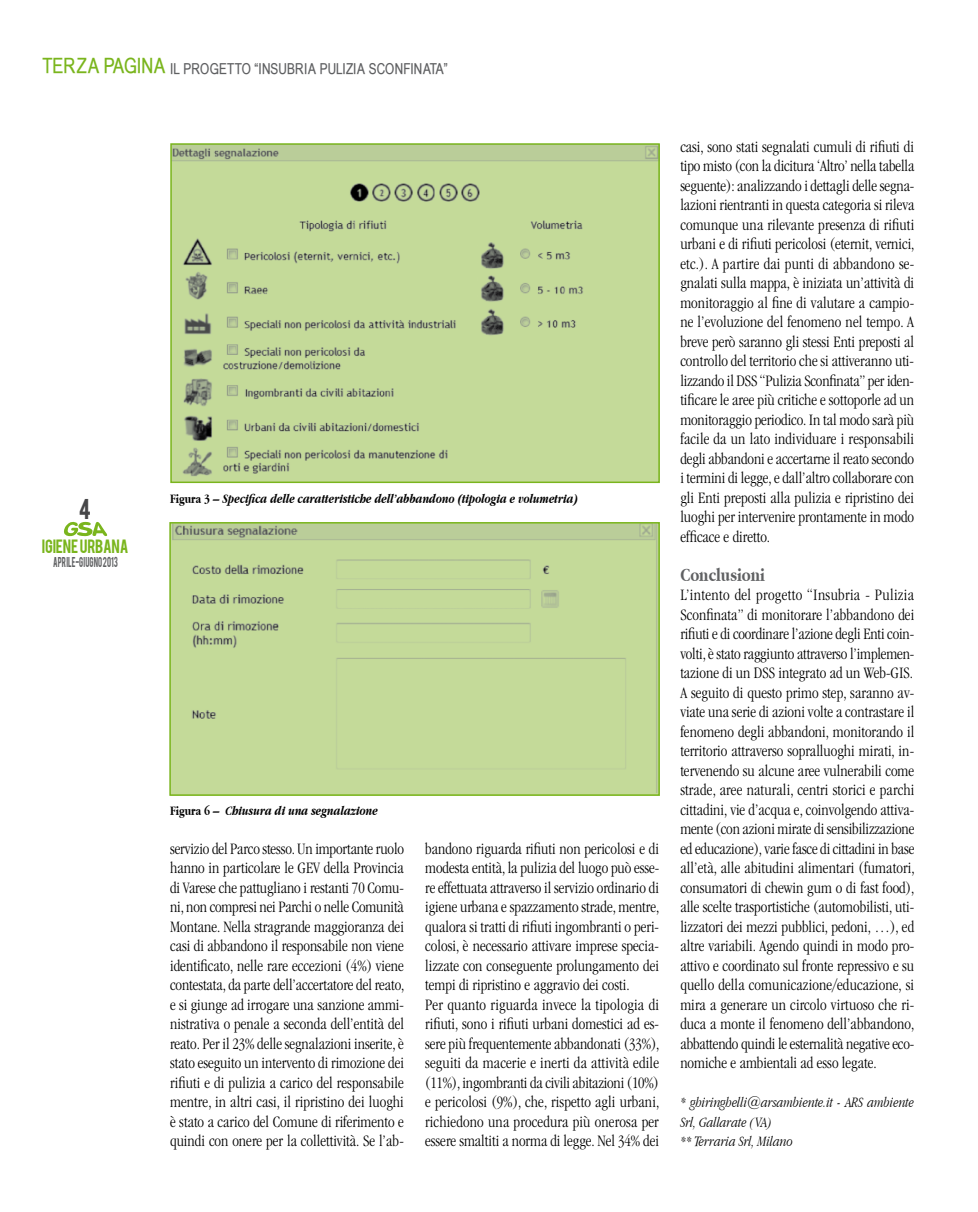
<style>
.page{position:relative;width:978px;height:1212px;background:#fff}
.page>*{position:absolute;margin:0;border:0;box-sizing:border-box;transform-origin:0 0}
.t1{font:22.5px "Bebas";color:#464648}
.t2{font:21px "Babel Sans";color:#7ab51d}
.t3{font:700 19.5px "Apple Garamond";color:#5f6062;scale:.95 1}
.t4{font:300 condensed 16.5px/19.5px "ITC Garamond Std";color:#000;text-align:justify;scale:.95 1}
.t5{font:15.15px "Bebas";letter-spacing:-.015em;color:#7ab51d}
.t6{font:italic 300 15px/19.5px "Apple Garamond";color:#000;scale:.95 1}
.t7{font:15px "Babel Sans";letter-spacing:.01em;color:#5f6062}
.t8{font:italic 700 13.5px "Apple Garamond";color:#000;scale:.95 1}
.t9{font:11.25px "Bebas";letter-spacing:.01em;color:#5f6062;scale:.7 1}
.s1{font-size:15px;color:#5f6062}
.s2{font-style:normal}
</style>
<div class="page">
<svg style="left:64px;top:522px;width:44px;height:15px"></svg>
<img style="left:173px;top:146px;width:484px;height:334px">
<div style="left:170px;top:143px;width:490px;height:340px;border:2px solid #7ab51d"></div>
<img style="left:172px;top:525px;width:485px;height:268px">
<div style="left:169px;top:522px;width:491px;height:274px;border:2px solid #7ab51d"></div>
<p class="t2" style="left:43px;top:54px;width:177px">TERZA PAGINA <span class="s1">IL PROGETT</span></p>
<p class="t7" style="left:242px;top:60px;width:108px">O “INSUBRIA PULIZIA</p>
<p class="t7" style="left:369px;top:60px;width:50px">SCONFINATA</p>
<p class="t7" style="left:444px;top:60px;width:5px">”</p>
<h1 class="t1" style="left:79px;top:492px;width:14px">4</h1>
<p class="t5" style="left:22px;top:535px;width:88px">IGIENE URBANA</p>
<p class="t5" style="left:42px;top:535px;width:88px">IGIENE URBANA</p>
<p class="t9" style="left:53px;top:553px;width:94px">APRILE-GIUGNO 2013</p>
<p class="t8" style="left:170px;top:490px;width:431px"><span class="s2">Figura 3</span> – Specifica delle caratteristiche dell’abbandono (tipologia e volumetria)</p>
<p class="t8" style="left:170px;top:802px;width:221px"><span class="s2">Figura 6</span> – Chiusura di una segnalazione</p>
<p class="t4" style="left:170px;top:839px;width:248px">servizio del Parco stesso. Un importante ruolo hanno in particolare le GEV della Provincia di Varese che pattugliano i restanti 70 Comu&shy;ni, non compresi nei Parchi o nelle Comunità Montane. Nella stragrande maggioranza dei casi di abbandono il responsabile non viene identificato, nelle rare eccezioni (4%) viene contestata, da parte dell’accertatore del reato, e si giunge ad irrogare una sanzione ammi&shy;nistrativa o penale a seconda dell’entità del reato. Per il 23% delle segnalazioni inserite, è stato eseguito un intervento di rimozione dei rifiuti e di pulizia a carico del responsabile mentre, in altri casi, il ripristino dei luoghi è stato a carico del Comune di riferimento e quindi con onere per la collettività. Se l’ab-</p>
<p class="t4" style="left:425px;top:839px;width:248px;text-align:left">bandono riguarda rifiuti non pericolosi e di modesta entità, la pulizia del luogo può esse&shy;re effettuata attraverso il servizio ordinario di igiene urbana e spazzamento strade, mentre, qualora si tratti di rifiuti ingombranti o peri&shy;colosi, è necessario attivare imprese specia&shy;lizzate con conseguente prolungamento dei tempi di ripristino e aggravio dei costi.<br>Per quanto riguarda invece la tipologia di rifiuti, sono i rifiuti urbani domestici ad es&shy;sere più frequentemente abbandonati (33%), seguiti da macerie e inerti da attività edile (11%), ingombranti da civili abitazioni (10%) e pericolosi (9%), che, rispetto agli urbani, richiedono una procedura più onerosa per essere smaltiti a norma di legge. Nel 34% dei</p>
<p class="t4" style="left:680px;top:137px;width:248px">casi, sono stati segnalati cumuli di rifiuti di tipo misto (con la dicitura ‘Altro’ nella tabella seguente): analizzando i dettagli delle segna&shy;lazioni rientranti in questa categoria si rileva comunque una rilevante presenza di rifiuti urbani e di rifiuti pericolosi (eternit, vernici, etc.). A partire dai punti di abbandono se&shy;gnalati sulla mappa, è iniziata un’attività di monitoraggio al fine di valutare a campio&shy;ne l’evoluzione del fenomeno nel tempo. A breve però saranno gli stessi Enti preposti al controllo del territorio che si attiveranno uti&shy;lizzando il DSS “Pulizia Sconfinata” per iden&shy;tificare le aree più critiche e sottoporle ad un monitoraggio periodico. In tal modo sarà più facile da un lato individuare i responsabili degli abbandoni e accertarne il reato secondo i termini di legge, e dall’altro collaborare con gli Enti preposti alla pulizia e ripristino dei luoghi per intervenire prontamente in modo efficace e diretto.</p>
<p class="t3" style="left:680px;top:563px;width:91px">Conclusioni</p>
<p class="t4" style="left:680px;top:585px;width:248px">L’intento del progetto “Insubria - Pulizia Sconfinata” di monitorare l’abbandono dei rifiuti e di coordinare l’azione degli Enti coin&shy;volti, è stato raggiunto attraverso l’implemen&shy;tazione di un DSS integrato ad un Web-GIS.<br>A seguito di questo primo step, saranno av&shy;viate una serie di azioni volte a contrastare il fenomeno degli abbandoni, monitorando il territorio attraverso sopralluoghi mirati, in&shy;tervenendo su alcune aree vulnerabili come strade, aree naturali, centri storici e parchi cittadini, vie d’acqua e, coinvolgendo attiva&shy;mente (con azioni mirate di sensibilizzazione ed educazione), varie fasce di cittadini in base all’età, alle abitudini alimentari (fumatori, consumatori di chewin gum o di fast food), alle scelte trasportistiche (automobilisti, uti&shy;lizzatori dei mezzi pubblici, pedoni, …), ed altre variabili. Agendo quindi in modo pro&shy;attivo e coordinato sul fronte repressivo e su quello della comunicazione/educazione, si mira a generare un circolo virtuoso che ri&shy;duca a monte il fenomeno dell’abbandono, abbattendo quindi le esternalità negative eco&shy;nomiche e ambientali ad esso legate.</p>
<p class="t6" style="left:680px;top:1092px;width:248px">* ghiringhelli@arsambiente.it - ARS ambiente<br>Srl, Gallarate ( VA)<br>** Terraria Srl, Milano</p>
</div>
